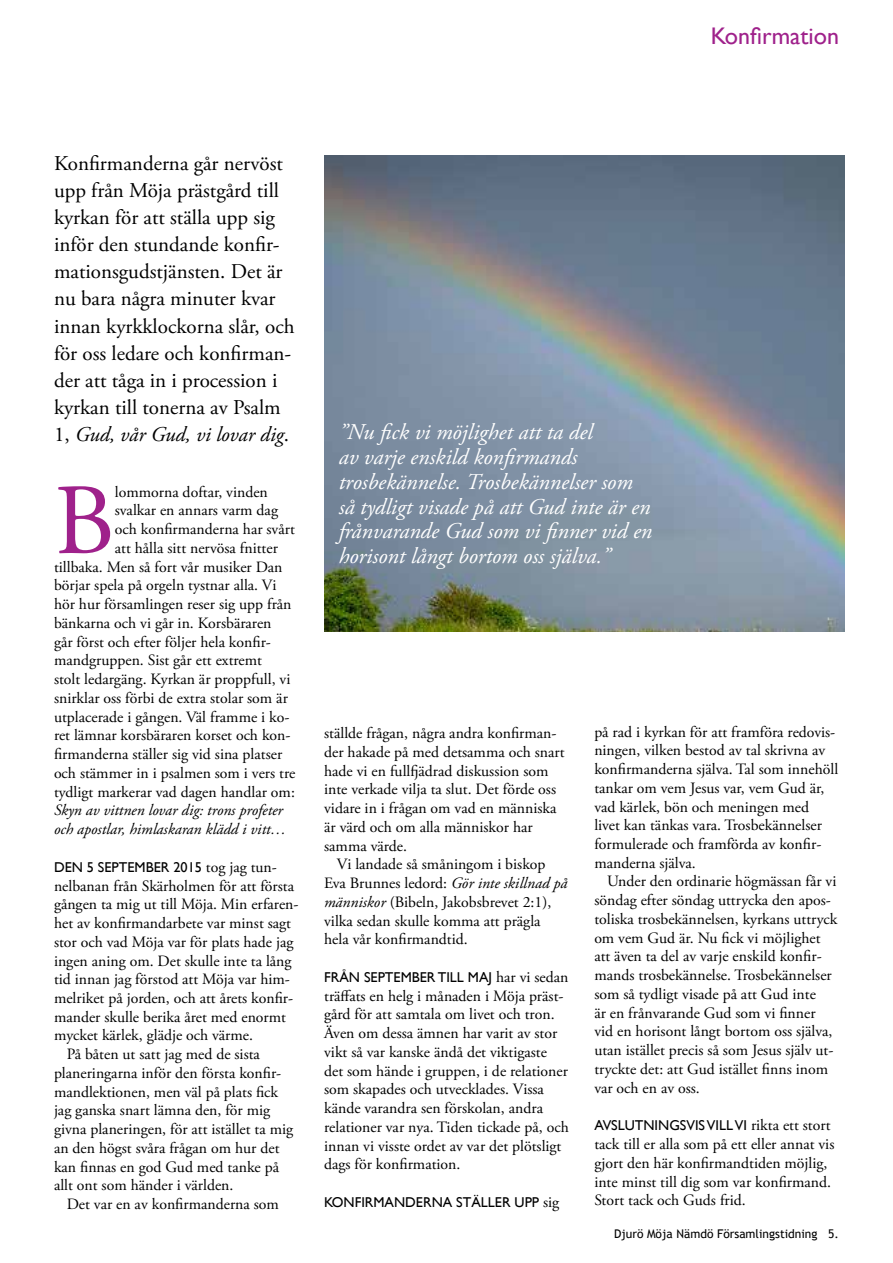
<style>
.page{position:relative;width:893px;height:1263px;background:#fff}
.page>*{position:absolute;margin:0;border:0;box-sizing:border-box;transform-origin:0 0}
.t1{font:100.65px "Adobe Garamond Pro";color:#9f218b}
.t2{font:24px "Gill Sans";color:#9f218b}
.t3{font:italic 22.5px/24.8px "Adobe Garamond Pro";color:#fff}
.t4{font:21px/27px "Adobe Garamond Pro";color:#000}
.t5{font:15.75px/18.8px "Adobe Garamond Pro";color:#000}
.t6{font:italic 15.75px/18.8px "Adobe Garamond Pro";color:#000}
.t7{font:14.25px "Gill Sans";color:#000}
.t8{font:12px "Trebuchet MS";color:#000}
.s1{font-style:italic}
.s2{font-family:"Adobe Garamond Pro";font-size:15.75px}
</style>
<div class="page">
<img style="left:324px;top:155px;width:520px;height:476px">
<h2 class="t2" style="left:711px;top:22px;width:130px">KONFIRMATION</h2>
<p class="t4" style="left:54px;top:151px;width:242px">Konfirmanderna går nervöst upp från Möja prästgård till kyrkan för att ställa upp sig inför den stundande konfir&shy;mationsgudstjänsten. Det är nu bara några minuter kvar innan kyrkklockorna slår, och för oss ledare och konfirman&shy;der att tåga in i procession i kyrkan till tonerna av Psalm<br>1, <span class="s1">Gud, vår Gud, vi lovar dig</span>.</p>
<h1 class="t1" style="left:54px;top:461px;width:62px">B</h1>
<p class="t5" style="left:115px;top:483px;width:155px">lommorna doftar, vinden</p>
<p class="t5" style="left:115px;top:502px;width:165px">svalkar en annars varm dag</p>
<p class="t5" style="left:115px;top:520px;width:182px">och konfirmanderna har svårt</p>
<p class="t5" style="left:115px;top:539px;width:165px">att hålla sitt nervösa fnitter</p>
<p class="t5" style="left:54px;top:558px;width:230px">tillbaka. Men så fort vår musiker Dan</p>
<p class="t5" style="left:54px;top:577px;width:224px">börjar spela på orgeln tystnar alla. Vi</p>
<p class="t5" style="left:54px;top:595px;width:239px">hör hur församlingen reser sig upp från</p>
<p class="t5" style="left:54px;top:614px;width:219px">bänkarna och vi går in. Korsbäraren</p>
<p class="t5" style="left:54px;top:633px;width:218px">går först och efter följer hela konfir-</p>
<p class="t5" style="left:54px;top:652px;width:210px">mandgruppen. Sist går ett extremt</p>
<p class="t5" style="left:54px;top:670px;width:238px">stolt ledargäng. Kyrkan är proppfull, vi</p>
<p class="t5" style="left:54px;top:689px;width:235px">snirklar oss förbi de extra stolar som är</p>
<p class="t5" style="left:54px;top:708px;width:237px">utplacerade i gången. Väl framme i ko-</p>
<p class="t5" style="left:54px;top:727px;width:238px">ret lämnar korsbäraren korset och kon-</p>
<p class="t5" style="left:54px;top:745px;width:230px">firmanderna ställer sig vid sina platser</p>
<p class="t5" style="left:54px;top:764px;width:243px">och stämmer in i psalmen som i vers tre</p>
<p class="t5" style="left:54px;top:783px;width:242px">tydligt markerar vad dagen handlar om:</p>
<p class="t6" style="left:54px;top:801px;width:234px">Skyn av vittnen lovar dig: trons profeter och apostlar, himlaskaran klädd i vitt…</p>
<p class="t7" style="left:54px;top:858px;width:224px">DEN 5 SEPTEMBER 2015 <span class="s2">tog jag tun-</span></p>
<p class="t5" style="left:54px;top:877px;width:242px">nelbanan från Skärholmen för att första</p>
<p class="t5" style="left:54px;top:895px;width:246px">gången ta mig ut till Möja. Min erfaren-</p>
<p class="t5" style="left:54px;top:914px;width:239px">het av konfirmandarbete var minst sagt</p>
<p class="t5" style="left:54px;top:933px;width:241px">stor och vad Möja var för plats hade jag</p>
<p class="t5" style="left:54px;top:952px;width:239px">ingen aning om. Det skulle inte ta lång</p>
<p class="t5" style="left:54px;top:970px;width:238px">tid innan jag förstod att Möja var him-</p>
<p class="t5" style="left:54px;top:989px;width:241px">melriket på jorden, och att årets konfir-</p>
<p class="t5" style="left:54px;top:1008px;width:234px">mander skulle berika året med enormt</p>
<p class="t5" style="left:54px;top:1027px;width:201px">mycket kärlek, glädje och värme.</p>
<p class="t5" style="left:67px;top:1045px;width:195px">På båten ut satt jag med de sista</p>
<p class="t5" style="left:54px;top:1064px;width:229px">planeringarna inför den första konfir-</p>
<p class="t5" style="left:54px;top:1083px;width:226px">mandlektionen, men väl på plats fick</p>
<p class="t5" style="left:54px;top:1102px;width:218px">jag ganska snart lämna den, för mig</p>
<p class="t5" style="left:54px;top:1120px;width:241px">givna planeringen, för att istället ta mig</p>
<p class="t5" style="left:54px;top:1139px;width:227px">an den högst svåra frågan om hur det</p>
<p class="t5" style="left:54px;top:1158px;width:227px">kan finnas en god Gud med tanke på</p>
<p class="t5" style="left:54px;top:1176px;width:181px">allt ont som händer i världen.</p>
<p class="t5" style="left:67px;top:1195px;width:214px">Det var en av konfirmanderna som</p>
<h3 class="t3" style="left:339px;top:420px;width:315px">”Nu fick vi möjlighet att ta del<br>av varje enskild konfirmands trosbekännelse. Trosbekännelser som så tydligt visade på att Gud inte är en frånvarande Gud som vi finner vid en horisont långt bortom oss själva.”</h3>
<p class="t5" style="left:324px;top:724px;width:242px">ställde frågan, några andra konfirman&shy;der hakade på med detsamma och snart hade vi en fullfjädrad diskussion som inte verkade vilja ta slut. Det förde oss vidare in i frågan om vad en människa är värd och om alla människor har samma värde.</p>
<p class="t5" style="left:324px;top:855px;width:245px;text-indent:13px">Vi landade så småningom i biskop Eva Brunnes ledord: <span class="s1">Gör inte skillnad på människor</span> (Bibeln, Jakobsbrevet 2:1), vilka sedan skulle komma att prägla hela vår konfirmandtid.</p>
<p class="t7" style="left:324px;top:969px;width:246px">FRÅN SEPTEMBER TILL MAJ <span class="s2">har vi sedan</span></p>
<p class="t5" style="left:324px;top:987px;width:246px">träffats en helg i månaden i Möja präst&shy;gård för att samtala om livet och tron.<br>Även om dessa ämnen har varit av stor vikt så var kanske ändå det viktigaste det som hände i gruppen, i de relationer som skapades och utvecklades. Vissa kände varandra sen förskolan, andra relationer var nya. Tiden tickade på, och innan vi visste ordet av var det plötsligt dags för konfirmation.</p>
<p class="t7" style="left:324px;top:1194px;width:200px">KONFIRMAND ERNA STÄLLER UPP</p>
<p class="t5" style="left:543px;top:1193px;width:18px">sig</p>
<p class="t5" style="left:594px;top:723px;width:245px">på rad i kyrkan för att framföra redovis&shy;ningen, vilken bestod av tal skrivna av konfirmanderna själva. Tal som innehöll tankar om vem Jesus var, vem Gud är, vad kärlek, bön och meningen med livet kan tänkas vara. Trosbekännelser formulerade och framförda av konfir&shy;manderna själva.</p>
<p class="t5" style="left:594px;top:873px;width:245px;text-indent:13px">Under den ordinarie högmässan får vi söndag efter söndag uttrycka den apos&shy;toliska trosbekännelsen, kyrkans uttryck om vem Gud är. Nu fick vi möjlighet att även ta del av varje enskild konfir&shy;mands trosbekännelse. Trosbekännelser som så tydligt visade på att Gud inte<br>är en frånvarande Gud som vi finner vid en horisont långt bortom oss själva, utan istället precis så som Jesus själv ut&shy;tryckte det: att Gud istället finns inom var och en av oss.</p>
<p class="t7" style="left:594px;top:1117px;width:238px">AVSLUTNING SVIS VILL VI <span class="s2">rikta ett stort</span></p>
<p class="t5" style="left:594px;top:1135px;width:242px">tack till er alla som på ett eller annat vis gjort den här konfirmandtiden möjlig, inte minst till dig som var konfirmand.<br>Stort tack och Guds frid.</p>
<p class="t8" style="left:614px;top:1226px;width:226px">Djurö Möja Nämdö Församlingstidning 5.</p>
</div>
